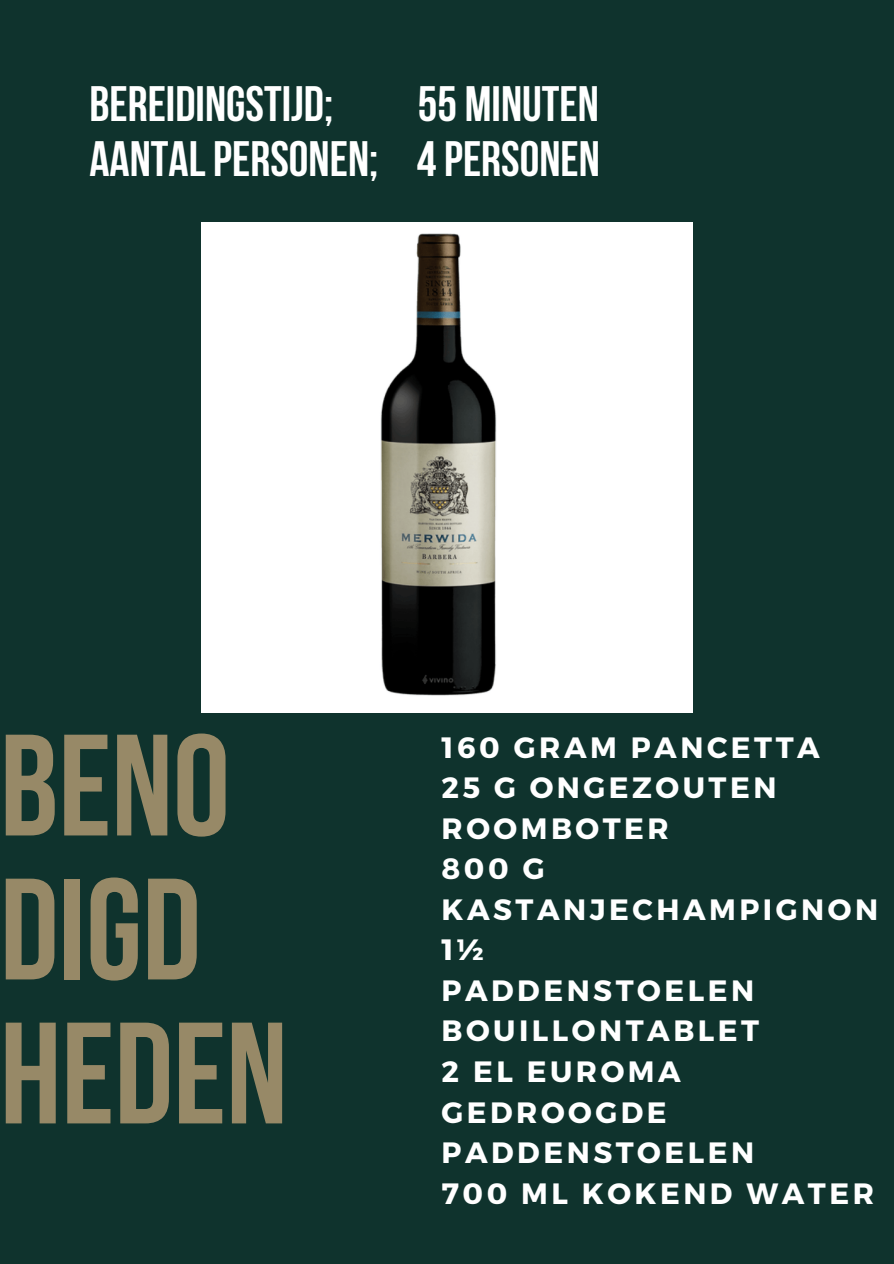
<style>
.page{position:relative;width:894px;height:1264px;background:#fff}
.page>*{position:absolute;margin:0;border:0;box-sizing:border-box;transform-origin:0 0}
.t1{font:700 143.85px "Bebas Neue";color:#978967}
.t2{font:700 49.5px "Bebas Neue";color:#fff}
.t3{font:700 29.4px/40.5px "Montserrat";letter-spacing:.12em;color:#fff}
</style>
<div class="page">
<div style="left:0;top:0;width:893px;height:1263px;background:#0f332d"></div>
<img style="left:202px;top:223px;width:490px;height:489px">
<p class="t2" style="left:89px;top:84px;width:245px">BEREIDINGSTIJD;</p>
<p class="t2" style="left:418px;top:84px;width:183px">55 MINUTEN</p>
<p class="t2" style="left:89px;top:139px;width:512px">AANTALPERSONEN; 4PERSONEN</p>
<p class="t1" style="left:0;top:727px;width:231px">BENO</p>
<p class="t1" style="left:0;top:871px;width:202px">DIGD</p>
<p class="t1" style="left:0;top:1015px;width:289px">HEDEN</p>
<p class="t3" style="left:441px;top:725px;width:380px">160 GRAM PANCETTA</p>
<p class="t3" style="left:441px;top:766px;width:336px">25 G ONGEZOUTEN<br>ROOMBOTER</p>
<p class="t3" style="left:441px;top:847px;width:104px">800 G</p>
<p class="t3" style="left:441px;top:887px;width:438px">KASTANJECHAMPIGNON</p>
<p class="t3" style="left:441px;top:928px;width:44px">1½</p>
<p class="t3" style="left:441px;top:968px;width:314px">PADDENSTOELEN</p>
<p class="t3" style="left:441px;top:1009px;width:319px">BOUILLONTABLET</p>
<p class="t3" style="left:441px;top:1049px;width:314px">2 EL EUROMA<br>GEDROOGDE<br>PADDENSTOELEN</p>
<p class="t3" style="left:441px;top:1171px;width:434px">700 ML KOKEND WATER</p>
</div>
